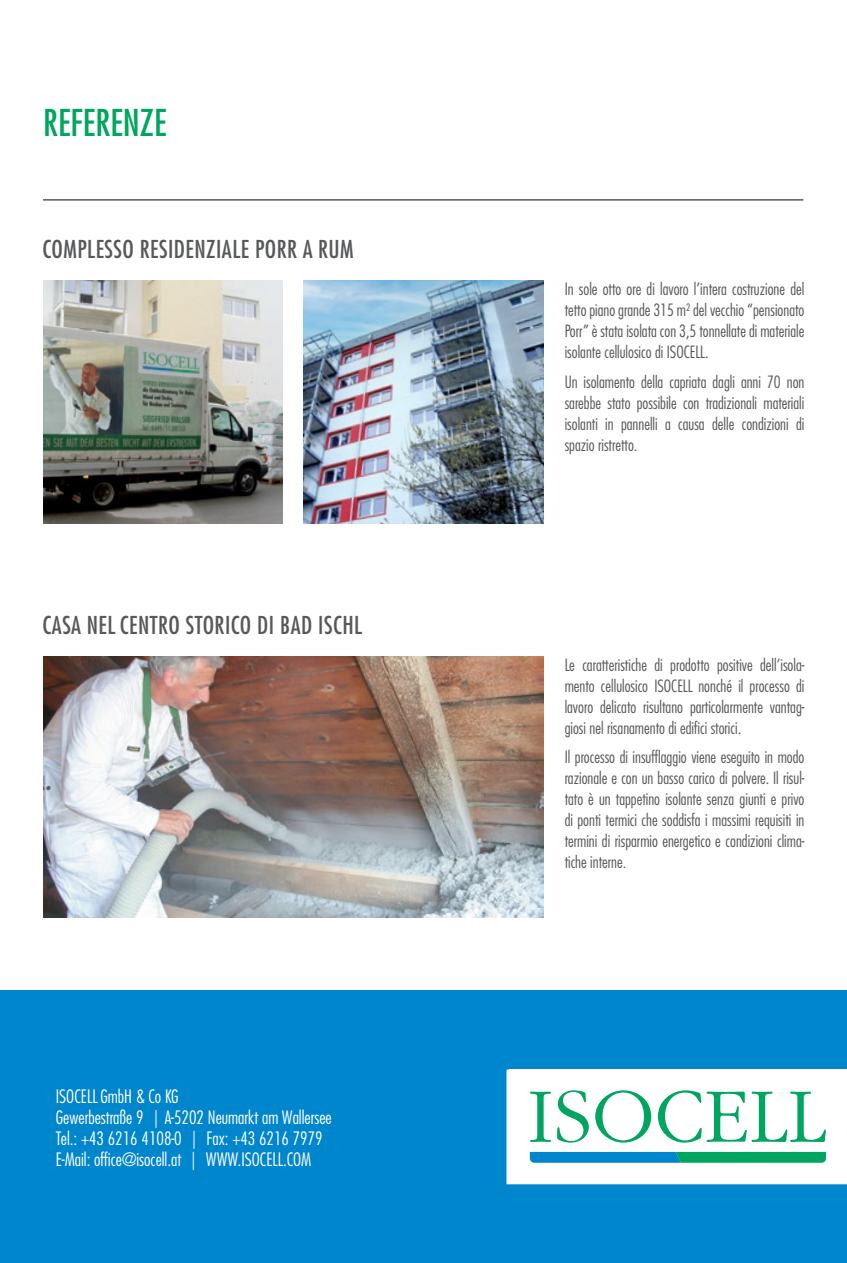
<style>
.page{position:relative;width:847px;height:1263px;background:#fff}
.page>*{position:absolute;margin:0;border:0;box-sizing:border-box;transform-origin:0 0}
.t1{font:500 condensed 36px "Futura LT Pro";color:#00a660}
.t2{font:500 condensed 24px "Futura LT Pro";letter-spacing:.02em;color:#57585a}
.t3{font:300 condensed 18px/21px "Futura LT Pro";color:#fff}
.t4{font:300 condensed 16.5px/21px "Futura LT Pro";color:#57585a;text-align:justify}
</style>
<div class="page">
<div style="left:0;top:991px;width:846px;height:272px;background:#0086cc"></div>
<img style="left:303px;top:281px;width:240px;height:242px">
<img style="left:43px;top:281px;width:239px;height:242px">
<img style="left:43px;top:657px;width:500px;height:261px">
<svg style="left:506px;top:1069px;width:340px;height:115px;background:#d2eee7"></svg>
<hr style="left:43px;top:199px;width:760px;height:2px;background:#57585a">
<h1 class="t1" style="left:43px;top:98px;width:125px">REFERENZE</h1>
<h2 class="t2" style="left:43px;top:233px;width:312px">COMPLESSO RESIDENZIALE PORR A RUM</h2>
<h2 class="t2" style="left:43px;top:608px;width:321px">CASA NEL CENTRO STORICO DI BAD ISCHL</h2>
<p class="t3" style="left:56px;top:1085px;width:277px">ISOCELL GmbH &amp; Co KG<br>Gewerbestraße 9 | A-5202 Neumarkt am Wallersee Tel.: +43 6216 4108-0 | Fax: +43 6216 7979<br>E-Mail: office@isocell.at | WWW.ISOCELL.COM</p>
<p class="t4" style="left:564px;top:279px;width:241px">In sole otto ore di lavoro l’intera costruzione del tetto piano grande 315 m² del vecchio “pensionato Porr” è stata isolata con 3,5 tonnellate di materiale isolante cellulosico di ISOCELL.</p>
<p class="t4" style="left:564px;top:371px;width:241px">Un isolamento della capriata dagli anni 70 non sarebbe stato possibile con tradizionali materiali isolanti in pannelli a causa delle condizioni di spazio ristretto.</p>
<p class="t4" style="left:564px;top:654px;width:241px">Le caratteristiche di prodotto positive dell’isola&shy;mento cellulosico ISOCELL nonché il processo di lavoro delicato risultano particolarmente vantag&shy;giosi nel risanamento di edifici storici.</p>
<p class="t4" style="left:564px;top:746px;width:241px">Il processo di insufflaggio viene eseguito in modo razionale e con un basso carico di polvere. Il risul&shy;tato è un tappetino isolante senza giunti e privo di ponti termici che soddisfa i massimi requisiti in termini di risparmio energetico e condizioni clima&shy;tiche interne.</p>
</div>
